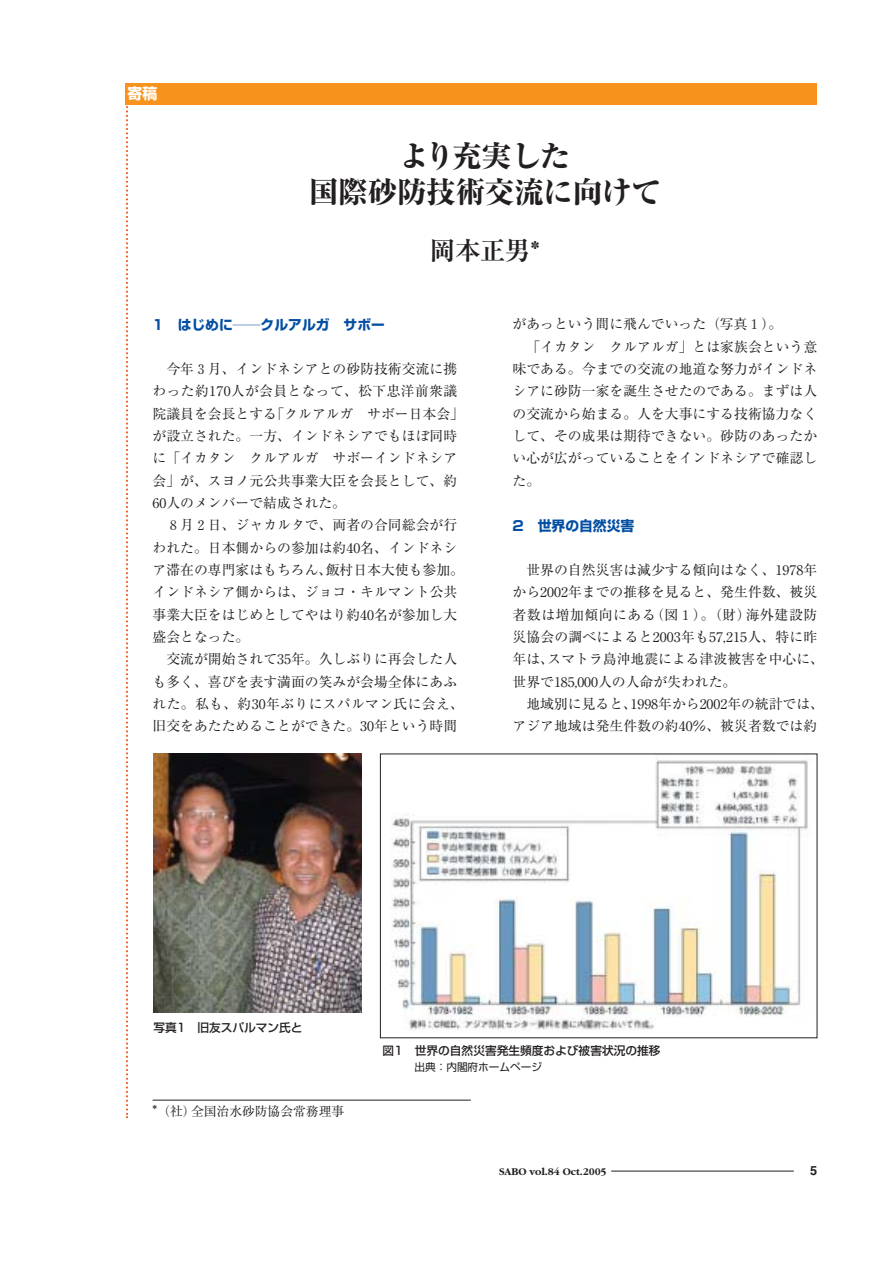
<style>
.page{position:relative;width:893px;height:1262px;background:#fff}
.page>*{position:absolute;margin:0;border:0;box-sizing:border-box;transform-origin:0 0}
.t1{font:800 29.7px/36.2px "Ryumin";letter-spacing:-.015em;color:#231f20;text-align:center}
.t2{font:700 25.5px "Ryumin";color:#231f20}
.t3{font:700 14.85px "Shin Go";color:#fff}
.t4{font:13.8px/22.4px "Ryumin";color:#231f20}
.t5{font:700 13.8px "Shin Go";color:#034ea2}
.t6{font:12.75px "Ryumin";color:#231f20}
.t7{font:12.75px "Midashi Go MB31";color:#231f20}
.t8{font:500 11.7px "Shin Go";color:#231f20}
.t9{font:700 10.65px "Garamond";color:#231f20}
.t10{font:10.65px "Shin Go";color:#231f20}
.s1{font-size:14.85px}
</style>
<div class="page">
<svg style="left:126px;top:106px;width:2px;height:1012px"></svg>
<div style="left:125px;top:84px;width:692px;height:21px;background:#f7931d"></div>
<hr style="left:611px;top:1170px;width:182px;height:1px;background:#231f20">
<hr style="left:152px;top:1099px;width:319px;height:1px;background:#231f20">
<img style="left:153px;top:754px;width:209px;height:258px">
<img style="left:391px;top:757px;width:417px;height:273px">
<p class="t3" style="left:128px;top:87px;width:31px">寄稿</p>
<h1 class="t1" style="left:309px;top:142px;width:354px">より充実した<br>国際砂防技術交流に向けて</h1>
<h2 class="t2" style="left:430px;top:242px;width:111px">岡本正男*</h2>
<p class="t5" style="left:152px;top:319px;width:234px">1 はじめに――クルアルガ　サボー</p>
<p class="t4" style="left:152px;top:359px;width:313px;text-indent:14px">今年３月、インドネシアとの砂防技術交流に携わった約170人が会員となって、松下忠洋前衆議院議員を会長とする「クルアルガ　サボー日本会」が設立された。一方、インドネシアでもほぼ同時に「イカタン　クルアルガ　サボーインドネシア会」が、スヨノ元公共事業大臣を会長として、約<br>60人のメンバーで結成された。</p>
<p class="t4" style="left:152px;top:516px;width:313px;text-indent:14px">８月２日、ジャカルタで、両者の合同総会が行われた。日本側からの参加は約40名、インドネシア滞在の専門家はもちろん、飯村日本大使も参加。インドネシア側からは、ジョコ・キルマント公共事業大臣をはじめとしてやはり約40名が参加し大盛会となった。</p>
<p class="t4" style="left:152px;top:650px;width:313px;text-align:center">交流が開始されて35年。久しぶりに再会した人<br>も多く、喜びを表す満面の笑みが会場全体にあふれた。私も、約30年ぶりにスパルマン氏に会え、旧交をあたためることができた。30年という時間</p>
<p class="t4" style="left:512px;top:315px;width:271px">があっという間に飛んでいった（写真１）。</p>
<p class="t4" style="left:526px;top:337px;width:292px">「イカタン　クルアルガ」とは家族会という意</p>
<p class="t4" style="left:512px;top:359px;width:306px">味である。今までの交流の地道な努力がインドネ</p>
<p class="t4" style="left:512px;top:382px;width:306px">シアに砂防一家を誕生させたのである。まずは人</p>
<p class="t4" style="left:512px;top:404px;width:306px">の交流から始まる。人を大事にする技術協力なく</p>
<p class="t4" style="left:512px;top:426px;width:306px">して、その成果は期待できない。砂防のあったか</p>
<p class="t4" style="left:512px;top:449px;width:306px">い心が広がっていることをインドネシアで確認し</p>
<p class="t4" style="left:512px;top:471px;width:29px">た。</p>
<p class="t5" style="left:512px;top:520px;width:123px">2 世界の自然災害</p>
<p class="t4" style="left:512px;top:560px;width:313px;text-indent:14px">世界の自然災害は減少する傾向はなく、1978年から2002年までの推移を見ると、発生件数、被災者数は増加傾向にある（図１）。（財）海外建設防災協会の調べによると2003年も57,215人、特に昨年は、スマトラ島沖地震による津波被害を中心に、世界で185,000人の人命が失われた。</p>
<p class="t4" style="left:512px;top:694px;width:313px;text-indent:14px">地域別に見ると、1998年から2002年の統計では、アジア地域は発生件数の約40％、被災者数では約</p>
<p class="t8" style="left:153px;top:1023px;width:151px">写真1 旧友スパルマン氏と</p>
<p class="t6" style="left:152px;top:1106px;width:193px"><span class="s1">*</span>（社）全国治水砂防協会常務理事</p>
<p class="t8" style="left:382px;top:1045px;width:279px">図1 世界の自然災害発生頻度および被害状況の推移</p>
<p class="t10" style="left:414px;top:1062px;width:129px">出典：内閣府ホームページ</p>
<p class="t9" style="left:499px;top:1167px;width:109px">SABO vol.84 Oct.2005</p>
<p class="t7" style="left:810px;top:1165px;width:9px">5</p>
</div>
